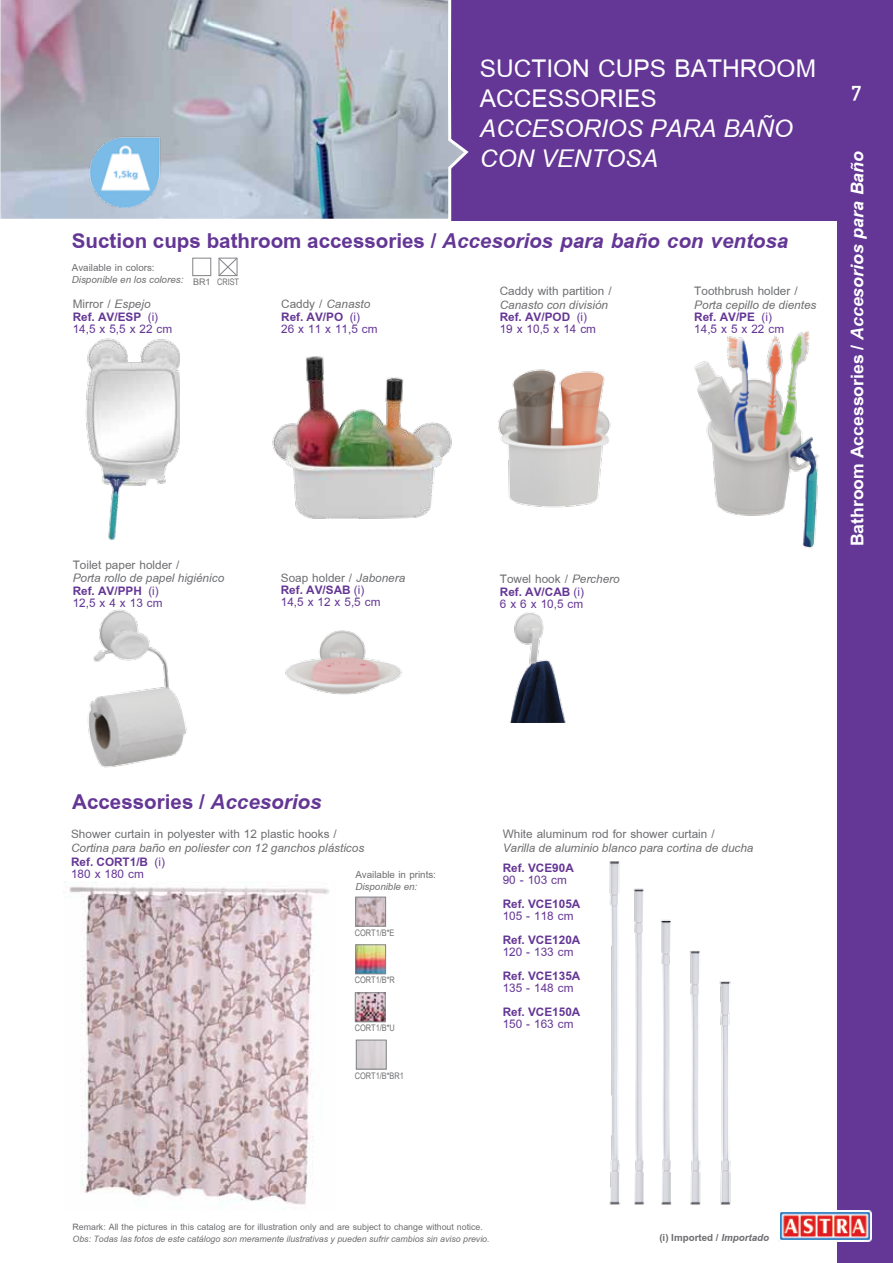
<style>
.page{position:relative;width:893px;height:1263px;background:#fff}
.page>*{position:absolute;margin:0;border:0;box-sizing:border-box;transform-origin:0 0}
.t1{font:37.5px/30px "Browallia New";color:#fff}
.t2{font:italic 37.5px/30px "Browallia New";color:#fff}
.t3{font:700 31.5px "Browallia New";color:#643695}
.t4{font:700 27px "Browallia New";color:#fff}
.t5{font:500 21px "City D";color:#fff}
.t6{font:18px "Browallia New";color:#6d6e71}
.t7{font:italic 18px "Browallia New";color:#6d6e71}
.t8{font:700 18px "Browallia New";color:#643695}
.t9{font:18px "Browallia New";color:#643695}
.t10{font:15px "Browallia New";color:#6d6e71}
.t11{font:italic 15px "Browallia New";color:#6d6e71}
.t12{font:700 15px "Browallia New";color:#6d6e71}
.t13{font:13.5px "Browallia New";color:#6d6e71}
.t14{font:italic 13.5px "Browallia New";color:#6d6e71}
.t15{font:9px "Arial Narrow";color:#6d6e71}
.s1{font-style:italic}
.s2{font-family:"Arial"}
.s3{font-style:normal}
.s4{font-weight:400}
</style>
<div class="page">
<div style="left:837px;top:0;width:56px;height:1263px;background:#643695"></div>
<img style="left:778px;top:1211px;width:93px;height:31px">
<div style="left:424px;top:0;width:413px;height:220px;background:#643695"></div>
<svg style="left:0;top:0;width:471px;height:221px;background:#abaebd"></svg>
<div style="left:193px;top:258px;width:18px;height:18px;background:#fff;border:1px solid #808285"></div>
<img style="left:285px;top:630px;width:117px;height:65px">
<img style="left:694px;top:331px;width:125px;height:218px">
<img style="left:510px;top:612px;width:56px;height:110px">
<img style="left:85px;top:338px;width:95px;height:202px">
<img style="left:272px;top:356px;width:180px;height:163px">
<img style="left:498px;top:369px;width:113px;height:139px">
<img style="left:88px;top:609px;width:99px;height:159px">
<img style="left:69px;top:882px;width:260px;height:323px">
<img style="left:357px;top:899px;width:27px;height:25px">
<div style="left:355px;top:897px;width:31px;height:29px;border:1px solid #808285"></div>
<img style="left:357px;top:946px;width:27px;height:26px">
<div style="left:355px;top:944px;width:31px;height:30px;border:1px solid #808285"></div>
<img style="left:357px;top:994px;width:26px;height:26px">
<div style="left:355px;top:992px;width:30px;height:30px;border:1px solid #808285"></div>
<div style="left:356px;top:1040px;width:30px;height:29px;border:1px solid #808285"></div>
<img style="left:78px;top:127px;width:94px;height:93px">
<img style="left:609px;top:861px;width:122px;height:344px">
<svg style="left:218px;top:258px;width:20px;height:18px"></svg>
<h1 class="t1" style="left:480px;top:53px;width:338px">Suction cups bathroom accessories</h1>
<h1 class="t2" style="left:480px;top:113px;width:314px">Accesorios para baño con ventosa</h1>
<h2 class="t3" style="left:72px;top:221px;width:718px">Suction cups bathroom accessories / <span class="s1">Accesorios para baño con ventosa</span></h2>
<p class="t10" style="left:72px;top:258px;width:84px">Available in colors:</p>
<p class="t11" style="left:72px;top:270px;width:113px">Disponible en los colores:</p>
<p class="t15" style="left:193px;top:275px;width:48px"><span class="s2">BR1</span> CRIST</p>
<p class="t6" style="left:73px;top:293px;width:79px">Mirror / <span class="s1">Espejo</span></p>
<p class="t7" style="left:281px;top:293px;width:90px"><span class="s3">Caddy /</span> Canasto</p>
<p class="t8" style="left:73px;top:305px;width:87px">Ref. AV/ESP <span class="s4">(i)</span></p>
<p class="t9" style="left:73px;top:317px;width:101px">14,5 x 5,5 x 22 cm</p>
<p class="t8" style="left:281px;top:305px;width:80px">Ref. AV/PO <span class="s4">(i)</span></p>
<p class="t9" style="left:281px;top:317px;width:98px">26 x 11 x 11,5 cm</p>
<p class="t6" style="left:73px;top:553px;width:108px">Toilet paper holder /</p>
<p class="t7" style="left:73px;top:567px;width:153px">Porta rollo de papel higiénico</p>
<p class="t8" style="left:73px;top:579px;width:88px">Ref. AV/PPH <span class="s4">(i)</span></p>
<p class="t9" style="left:73px;top:592px;width:91px">12,5 x 4 x 13 cm</p>
<p class="t6" style="left:281px;top:566px;width:126px">Soap holder / <span class="s1">Jabonera</span></p>
<p class="t8" style="left:281px;top:579px;width:85px">Ref. AV/SAB <span class="s4">(i)</span></p>
<p class="t9" style="left:281px;top:591px;width:101px">14,5 x 12 x 5,5 cm</p>
<p class="t6" style="left:500px;top:280px;width:113px">Caddy with partition /</p>
<p class="t7" style="left:500px;top:293px;width:110px">Canasto con división</p>
<p class="t8" style="left:500px;top:305px;width:89px">Ref. AV/POD <span class="s4">(i)</span></p>
<p class="t9" style="left:500px;top:317px;width:98px">19 x 10,5 x 14 cm</p>
<p class="t6" style="left:694px;top:280px;width:105px">Toothbrush holder /</p>
<p class="t7" style="left:694px;top:293px;width:124px">Porta cepillo de dientes</p>
<p class="t8" style="left:694px;top:305px;width:79px">Ref. AV/PE <span class="s4">(i)</span></p>
<p class="t9" style="left:694px;top:317px;width:91px">14,5 x 5 x 22 cm</p>
<p class="t6" style="left:500px;top:568px;width:121px">Towel hook / <span class="s1">Perchero</span></p>
<p class="t8" style="left:500px;top:580px;width:86px">Ref. AV/CAB <span class="s4">(i)</span></p>
<p class="t9" style="left:500px;top:592px;width:85px">6 x 6 x 10,5 cm</p>
<p class="t5" style="left:851px;top:82px;width:11px">7</p>
<h3 class="t4" style="left:840px;top:546px;width:397px;rotate:-90deg">Bathroom Accessories / <span class="s1">Accesorios para Baño</span></h3>
<h2 class="t3" style="left:72px;top:781px;width:251px">Accessories / <span class="s1">Accesorios</span></h2>
<p class="t6" style="left:71px;top:823px;width:267px">Shower curtain in polyester with 12 plastic hooks /</p>
<p class="t7" style="left:71px;top:836px;width:295px">Cortina para baño en poliester con 12 ganchos plásticos</p>
<p class="t8" style="left:71px;top:850px;width:95px">Ref. CORT1/B <span class="s4">(i)</span></p>
<p class="t9" style="left:71px;top:862px;width:74px">180 x 180 cm</p>
<p class="t10" style="left:355px;top:865px;width:82px">Available in prints:</p>
<p class="t11" style="left:355px;top:877px;width:64px">Disponible en:</p>
<p class="t15" style="left:355px;top:926px;width:41px">CORT1/B*E</p>
<p class="t15" style="left:355px;top:973px;width:42px">CORT1/B*R</p>
<p class="t15" style="left:355px;top:1021px;width:42px">CORT1/B*U</p>
<p class="t15" style="left:355px;top:1069px;width:51px">CORT1/B*BR1</p>
<p class="t6" style="left:503px;top:823px;width:213px">White aluminum rod for shower curtain /</p>
<p class="t7" style="left:503px;top:836px;width:252px">Varilla de aluminio blanco para cortina de ducha</p>
<p class="t8" style="left:503px;top:856px;width:73px">Ref. VCE90A</p>
<p class="t9" style="left:503px;top:868px;width:66px">90 - 103 cm</p>
<p class="t8" style="left:503px;top:892px;width:79px">Ref. VCE105A</p>
<p class="t9" style="left:503px;top:904px;width:72px">105 - 118 cm</p>
<p class="t8" style="left:503px;top:928px;width:79px">Ref. VCE120A</p>
<p class="t9" style="left:503px;top:940px;width:72px">120 - 133 cm</p>
<p class="t8" style="left:503px;top:964px;width:79px">Ref. VCE135A</p>
<p class="t9" style="left:503px;top:976px;width:72px">135 - 148 cm</p>
<p class="t8" style="left:503px;top:1000px;width:79px">Ref. VCE150A</p>
<p class="t9" style="left:503px;top:1012px;width:72px">150 - 163 cm</p>
<p class="t13" style="left:73px;top:1218px;width:412px">Remark: All the pictures in this catalog are for illustration only and are subject to change without notice.</p>
<p class="t14" style="left:73px;top:1230px;width:419px">Obs: Todas las fotos de este catálogo son meramente ilustrativas y pueden sufrir cambios sin aviso previo.</p>
<p class="t12" style="left:659px;top:1228px;width:111px">(i) Imported / <span class="s1">Importado</span></p>
</div>
